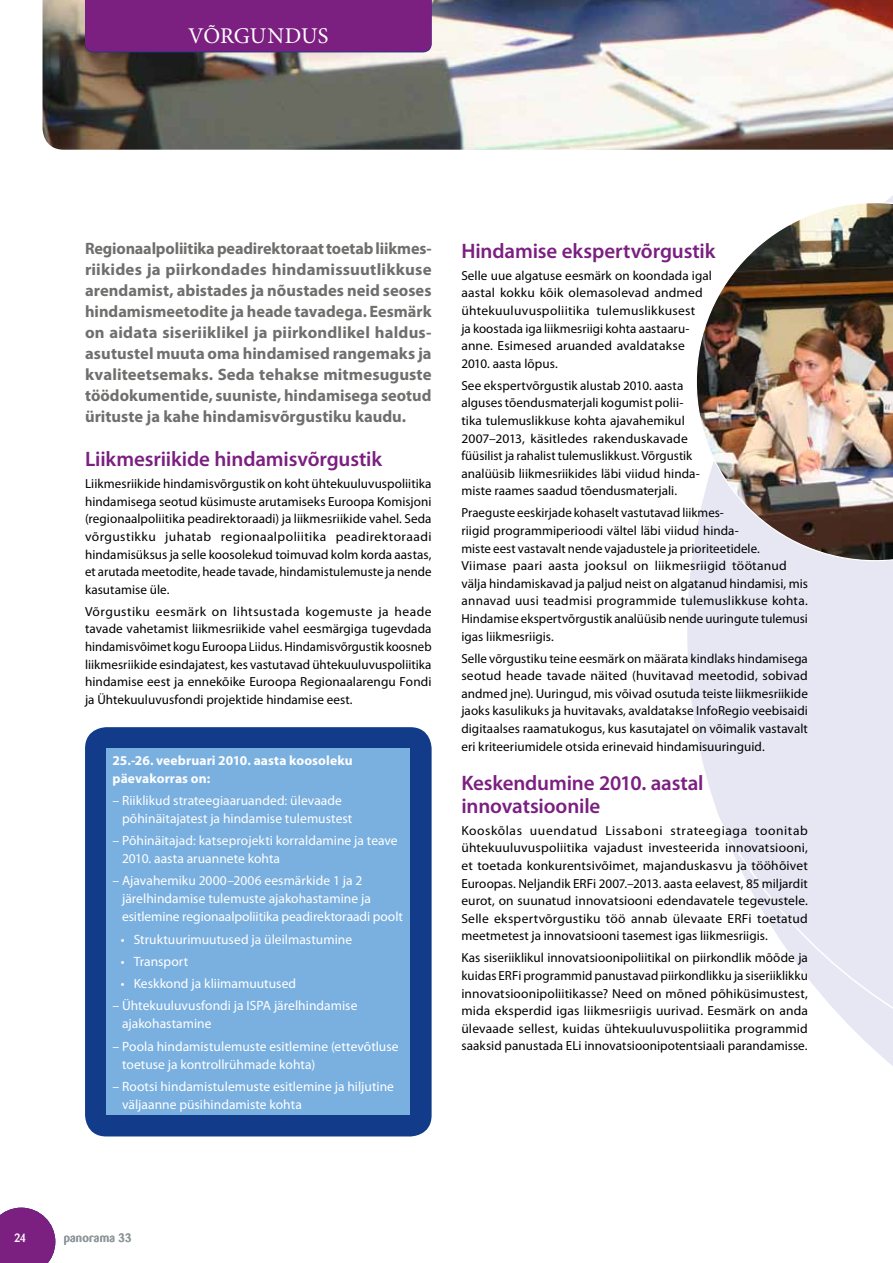
<style>
.page{position:relative;width:893px;height:1263px;background:#fff}
.page>*{position:absolute;margin:0;border:0;box-sizing:border-box;transform-origin:0 0}
.t1{font:22.5px "Minion Pro";color:#fff}
.t2{font:600 21px/22.5px "Myriad Pro";letter-spacing:-.01em;color:#7b1f81}
.t3{font:700 16.5px/21px "Myriad Pro";color:#6f6f6e;text-align:justify}
.t4{font:13.5px/18px "Myriad Pro";color:#fff}
.t5{font:700 13.5px/18px "Myriad Pro";letter-spacing:.01em;color:#fff}
.t6{font:13.2px/17.7px "Myriad Pro";letter-spacing:.005em;color:#000;text-align:justify}
.t7{font:500 12px "Barmeno";letter-spacing:.02em;color:#90989c}
.t8{font:500 12px "Barmeno";color:#fff}
</style>
<div class="page">
<svg style="left:687px;top:196px;width:206px;height:870px"></svg>
<img style="left:43px;top:0;width:850px;height:150px">
<svg style="left:0;top:1208px;width:55px;height:55px;background:#87358d"></svg>
<div style="left:85px;top:727px;width:347px;height:409px;background:#123c8a;border-radius:21px"></div>
<div style="left:106px;top:748px;width:304px;height:367px;background:#7ab0e0"></div>
<div style="left:85px;top:0;width:347px;height:52px;background:#7b1f81"></div>
<img style="left:696px;top:202px;width:197px;height:359px">
<h1 class="t1" style="left:188px;top:20px;width:79px">VÕRGUNDUS</h1>
<p class="t3" style="left:85px;top:239px;width:348px">Regionaalpoliitika peadirektoraat toetab liikmes&shy;riikides ja piirkondades hindamissuutlikkuse arendamist, abistades ja nõustades neid seoses hindamismeetodite ja heade tavadega. Eesmärk on aidata siseriiklikel ja piirkondlikel haldus&shy;asutustel muuta oma hindamised rangemaks ja kvaliteetsemaks. Seda tehakse mitmesuguste töödokumentide, suuniste, hindamisega seotud ürituste ja kahe hindamisvõrgustiku kaudu.</p>
<h2 class="t2" style="left:85px;top:448px;width:299px">Liikmesriikide hindamisvõrgustik</h2>
<p class="t6" style="left:85px;top:475px;width:348px">Liikmesriikide hindamisvõrgustik on koht ühtekuuluvuspoliitika hindamisega seotud küsimuste arutamiseks Euroopa Komisjoni (regionaalpoliitika peadirektoraadi) ja liikmesriikide vahel. Seda võrgustikku juhatab regionaalpoliitika peadirektoraadi hindamisüksus ja selle koosolekud toimuvad kolm korda aastas, et arutada meetodite, heade tavade, hindamistulemuste ja nende kasutamise üle.</p>
<p class="t6" style="left:85px;top:603px;width:348px">Võrgustiku eesmärk on lihtsustada kogemuste ja heade tavade vahetamist liikmesriikide vahel eesmärgiga tugevdada hindamisvõimet kogu Euroopa Liidus. Hindamisvõrgustik koosneb liikmesriikide esindajatest, kes vastutavad ühtekuuluvuspoliitika hindamise eest ja ennekõike Euroopa Regionaalarengu Fondi ja Ühtekuuluvusfondi projektide hindamise eest.</p>
<p class="t5" style="left:112px;top:751px;width:242px">25.-26. veebruari 2010. aasta koosoleku päevakorras on:</p>
<p class="t4" style="left:122px;top:791px;width:232px;text-indent:-10px">– Riiklikud strateegiaaruanded: ülevaade põhinäitajatest ja hindamise tulemustest</p>
<p class="t4" style="left:122px;top:832px;width:277px;text-indent:-10px">– Põhinäitajad: katseprojekti korraldamine ja teave<br>2010. aasta aruannete kohta</p>
<p class="t4" style="left:122px;top:872px;width:282px;text-indent:-10px">– Ajavahemiku 2000–2006 eesmärkide 1 ja 2 järelhindamise tulemuste ajakohastamine ja esitlemine regionaalpoliitika peadirektoraadi poolt</p>
<p class="t4" style="left:121px;top:930px;width:233px">• Struktuurimuutused ja üleilmastumine</p>
<p class="t4" style="left:121px;top:952px;width:69px">• Transport</p>
<p class="t4" style="left:121px;top:975px;width:177px">• Keskkond ja kliimamuutused</p>
<p class="t4" style="left:122px;top:997px;width:237px;text-indent:-10px">– Ühtekuuluvusfondi ja ISPA järelhindamise ajakohastamine</p>
<p class="t4" style="left:122px;top:1037px;width:278px;text-indent:-10px">– Poola hindamistulemuste esitlemine (ettevõtluse toetuse ja kontrollrühmade kohta)</p>
<p class="t4" style="left:122px;top:1077px;width:273px;text-indent:-10px">– Rootsi hindamistulemuste esitlemine ja hiljutine väljaanne püsihindamiste kohta</p>
<h2 class="t2" style="left:461px;top:240px;width:256px">Hindamise ekspertvõrgustik</h2>
<p class="t6" style="left:461px;top:267px;width:252px;text-align:left">Selle uue algatuse eesmärk on koondada igal aastal kokku kõik olemasolevad andmed ühtekuuluvuspoliitika tulemuslikkusest<br>ja koostada iga liikmesriigi kohta aastaaru&shy;anne. Esimesed aruanded avaldatakse 2010. aasta lõpus.</p>
<p class="t6" style="left:461px;top:377px;width:240px;text-align:left">See ekspertvõrgustik alustab 2010. aasta alguses tõendusmaterjali kogumist polii&shy;tika tulemuslikkuse kohta ajavahemikul 2007–2013, käsitledes rakenduskavade füüsilist ja rahalist tulemuslikkust. Võrgustik analüüsib liikmesriikides läbi viidud hinda&shy;miste raames saadud tõendusmaterjali.</p>
<p class="t6" style="left:461px;top:504px;width:348px;text-align:left">Praeguste eeskirjade kohaselt vastutavad liikmes-<br>riigid programmiperioodi vältel läbi viidud hinda-<br>miste eest vastavalt nende vajadustele ja prioriteetidele.<br>Viimase paari aasta jooksul on liikmesriigid töötanud välja hindamiskavad ja paljud neist on algatanud hindamisi, mis annavad uusi teadmisi programmide tulemuslikkuse kohta.<br>Hindamise ekspertvõrgustik analüüsib nende uuringute tulemusi igas liikmesriigis.</p>
<p class="t6" style="left:461px;top:650px;width:348px">Selle võrgustiku teine eesmärk on määrata kindlaks hindamisega seotud heade tavade näited (huvitavad meetodid, sobivad andmed jne). Uuringud, mis võivad osutuda teiste liikmesriikide jaoks kasulikuks ja huvitavaks, avaldatakse InfoRegio veebisaidi digitaalses raamatukogus, kus kasutajatel on võimalik vastavalt eri kriteeriumidele otsida erinevaid hindamisuuringuid.</p>
<h2 class="t2" style="left:461px;top:772px;width:244px">Keskendumine 2010. aastal innovatsioonile</h2>
<p class="t6" style="left:461px;top:822px;width:348px">Kooskõlas uuendatud Lissaboni strateegiaga toonitab ühtekuuluvuspoliitika vajadust investeerida innovatsiooni, et toetada konkurentsivõimet, majanduskasvu ja tööhõivet Euroopas. Neljandik ERFi 2007.–2013. aasta eelavest, 85 miljardit eurot, on suunatud innovatsiooni edendavatele tegevustele.<br>Selle ekspertvõrgustiku töö annab ülevaate ERFi toetatud meetmetest ja innovatsiooni tasemest igas liikmesriigis.</p>
<p class="t6" style="left:461px;top:949px;width:348px">Kas siseriiklikul innovatsioonipoliitikal on piirkondlik mõõde ja kuidas ERFi programmid panustavad piirkondlikku ja siseriiklikku innovatsioonipoliitikasse? Need on mõned põhiküsimustest, mida eksperdid igas liikmesriigis uurivad. Eesmärk on anda ülevaade sellest, kuidas ühtekuuluvuspoliitika programmid saaksid panustada ELi innovatsioonipotentsiaali parandamisse.</p>
<p class="t8" style="left:14px;top:1231px;width:14px">24</p>
<p class="t7" style="left:64px;top:1230px;width:69px">panorama 33</p>
</div>
